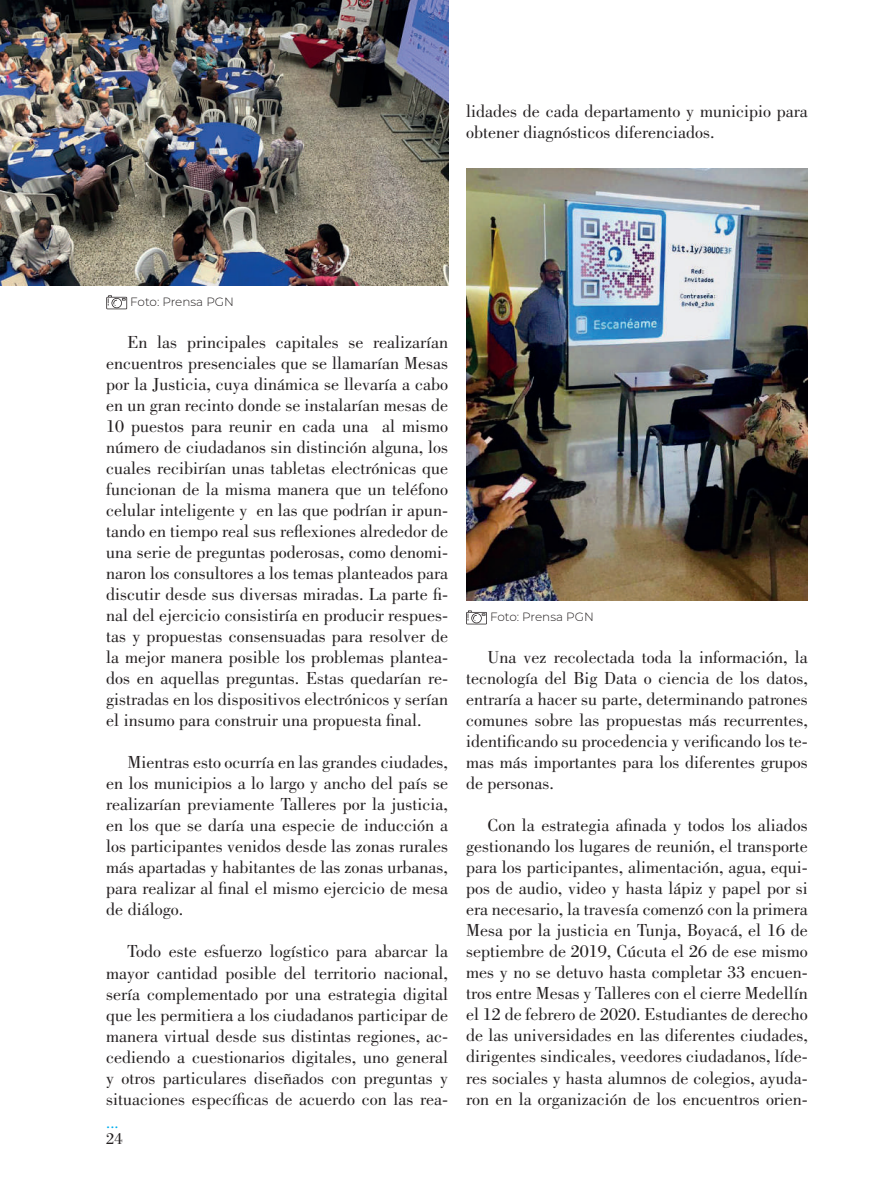
<style>
.page{position:relative;width:893px;height:1191px;background:#fff}
.page>*{position:absolute;margin:0;border:0;box-sizing:border-box;transform-origin:0 0}
.t1{font:18px/21px "Bodoni Std";color:#231f20;text-align:justify}
.t2{font:16.5px "Bodoni Std";color:#00aeef}
.t3{font:16.5px "Bodoni Std";color:#231f20}
.t4{font:300 12px "Montserrat";color:#231f20}
</style>
<div class="page">
<img style="left:0;top:0;width:448px;height:285px">
<svg style="left:106px;top:295px;width:21px;height:14px"></svg>
<img style="left:466px;top:168px;width:342px;height:432px">
<svg style="left:466px;top:610px;width:21px;height:14px"></svg>
<p class="t1" style="left:466px;top:101px;width:343px">lidades de cada departamento y municipio para obtener diagnósticos diferenciados.</p>
<p class="t4" style="left:130px;top:294px;width:105px">Foto: Prensa PGN</p>
<p class="t1" style="left:106px;top:332px;width:343px;text-indent:21px">En las principales capitales se realizarían encuentros presenciales que se llamarían Mesas por la Justicia, cuya dinámica se llevaría a cabo en un gran recinto donde se instalarían mesas de 10 puestos para reunir en cada una al mismo número de ciudadanos sin distinción alguna, los cuales recibirían unas tabletas electrónicas que funcionan de la misma manera que un teléfono celular inteligente y en las que podrían ir apun&shy;tando en tiempo real sus reflexiones alrededor de una serie de preguntas poderosas, como denomi&shy;naron los consultores a los temas planteados para discutir desde sus diversas miradas. La parte fi&shy;nal del ejercicio consistiría en producir respues&shy;tas y propuestas consensuadas para resolver de la mejor manera posible los problemas plantea&shy;dos en aquellas preguntas. Estas quedarían re&shy;gistradas en los dispositivos electrónicos y serían el insumo para construir una propuesta final.</p>
<p class="t1" style="left:106px;top:752px;width:343px;text-indent:21px">Mientras esto ocurría en las grandes ciudades, en los municipios a lo largo y ancho del país se realizarían previamente Talleres por la justicia, en los que se daría una especie de inducción a los participantes venidos desde las zonas rurales más apartadas y habitantes de las zonas urbanas, para realizar al final el mismo ejercicio de mesa de diálogo.</p>
<p class="t1" style="left:106px;top:941px;width:343px;text-indent:21px">Todo este esfuerzo logístico para abarcar la mayor cantidad posible del territorio nacional, sería complementado por una estrategia digital que les permitiera a los ciudadanos participar de manera virtual desde sus distintas regiones, ac&shy;cediendo a cuestionarios digitales, uno general y otros particulares diseñados con preguntas y situaciones específicas de acuerdo con las rea-</p>
<p class="t2" style="left:106px;top:1113px;width:14px">...</p>
<p class="t3" style="left:106px;top:1129px;width:18px">24</p>
<p class="t4" style="left:490px;top:609px;width:105px">Foto: Prensa PGN</p>
<p class="t1" style="left:466px;top:647px;width:343px;text-indent:21px">Una vez recolectada toda la información, la tecnología del Big Data o ciencia de los datos, entraría a hacer su parte, determinando patrones comunes sobre las propuestas más recurrentes, identificando su procedencia y verificando los te&shy;mas más importantes para los diferentes grupos de personas.</p>
<p class="t1" style="left:466px;top:815px;width:343px;text-indent:21px">Con la estrategia afinada y todos los aliados gestionando los lugares de reunión, el transporte para los participantes, alimentación, agua, equi&shy;pos de audio, video y hasta lápiz y papel por si era necesario, la travesía comenzó con la primera Mesa por la justicia en Tunja, Boyacá, el 16 de septiembre de 2019, Cúcuta el 26 de ese mismo mes y no se detuvo hasta completar 33 encuen&shy;tros entre Mesas y Talleres con el cierre Medellín el 12 de febrero de 2020. Estudiantes de derecho de las universidades en las diferentes ciudades, dirigentes sindicales, veedores ciudadanos, líde&shy;res sociales y hasta alumnos de colegios, ayuda&shy;ron en la organización de los encuentros orien-</p>
</div>
